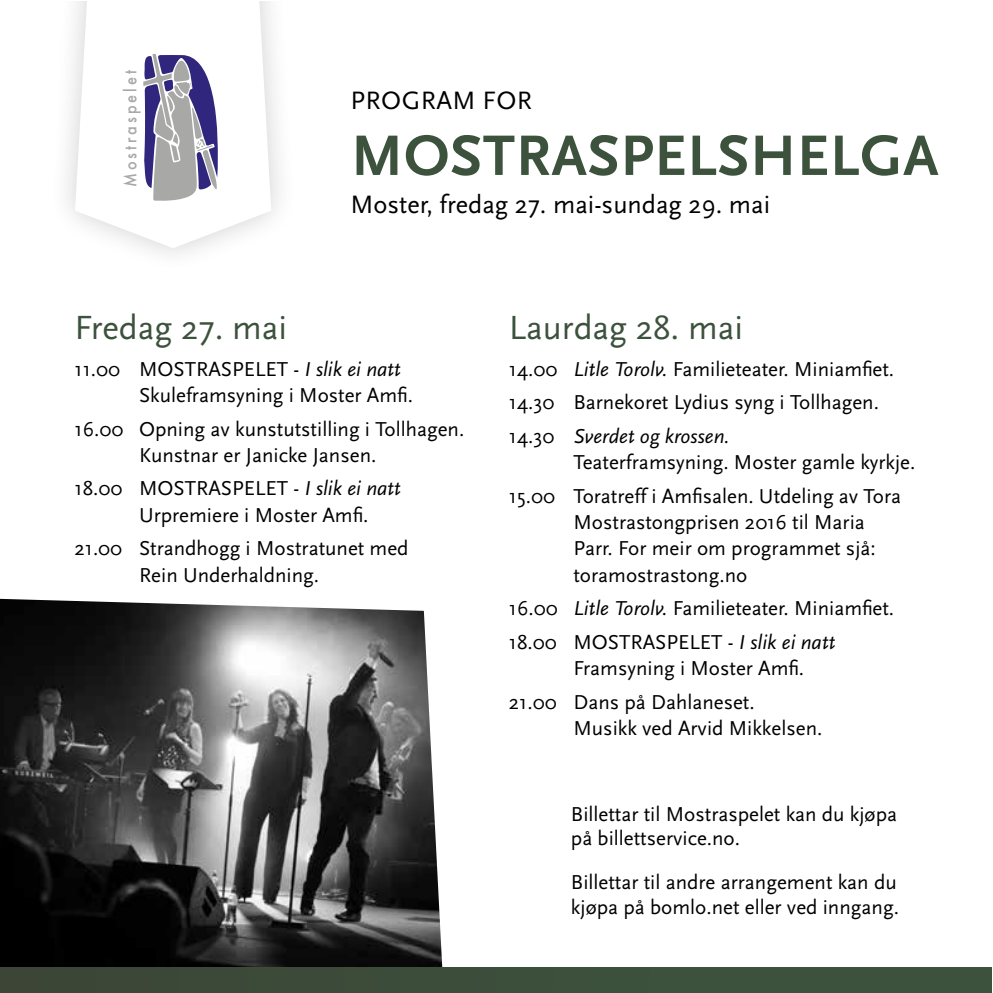
<style>
.page{position:relative;width:993px;height:993px;background:#fff}
.page>*{position:absolute;margin:0;border:0;box-sizing:border-box;transform-origin:0 0}
.t1{font:700 59.5px "Scala Sans";letter-spacing:.015em;color:#3c523d}
.t2{font:35px "Scala Sans";color:#3c523d}
.t3{font:26.25px "Scala Sans";color:#000}
.t4{font:21px/26.2px "Scala Sans";color:#000}
.t5{font:500 16.45px "Futura";letter-spacing:.2em;color:#a8a8a7;scale:.88 1}
.s1{font-style:italic}
</style>
<div class="page">
<img style="left:0;top:598px;width:443px;height:368px">
<div style="left:48px;top:2px;width:250px;height:272px;background:#000;opacity:.19"></div>
<svg style="left:75px;top:2px;width:196px;height:246px"></svg>
<div style="left:0;top:966px;width:990px;height:26px;background:#3c4e3b"></div>
<svg style="left:143px;top:54px;width:75px;height:147px"></svg>
<p class="t5" style="left:119px;top:187px;width:134px;rotate:-90deg">Mostraspelet</p>
<p class="t3" style="left:350px;top:86px;width:183px">PROGRAM FOR</p>
<h1 class="t1" style="left:351px;top:123px;width:589px">MOSTRASPELSHELGA</h1>
<p class="t3" style="left:350px;top:191px;width:421px">Moster, fredag 27. mai-sundag 29. mai</p>
<h2 class="t2" style="left:74px;top:309px;width:214px">Fredag 27. mai</h2>
<p class="t4" style="left:139px;top:356px;width:275px;text-indent:-64px">11.00 MOSTRASPELET - <span class="s1">I slik ei natt<br></span>Skuleframsyning i Moster Amfi.</p>
<p class="t4" style="left:139px;top:416px;width:327px;text-indent:-64px">16.00 Opning av kunstutstilling i Tollhagen.<br>Kunstnar er Janicke Jansen.</p>
<p class="t4" style="left:139px;top:476px;width:263px;text-indent:-64px">18.00 MOSTRASPELET - <span class="s1">I slik ei natt<br></span>Urpremiere i Moster Amfi.</p>
<p class="t4" style="left:139px;top:535px;width:271px;text-indent:-64px">21.00 Strandhogg i Mostratunet med<br>Rein Underhaldning.</p>
<h2 class="t2" style="left:508px;top:309px;width:235px">Laurdag 28. mai</h2>
<p class="t4" style="left:508px;top:352px;width:387px;line-height:33.6px">14.00 <span class="s1">Litle Torolv.</span> Familieteater. Miniamfiet.<br>14.30 Barnekoret Lydius syng i Tollhagen.<br>14.30 <span class="s1">Sverdet og krossen.</span></p>
<p class="t4" style="left:508px;top:446px;width:408px;line-height:33.6px;text-indent:64px">Teaterframsyning. Moster gamle kyrkje.<br>15.00 Toratreff i Amfisalen. Utdeling av Tora</p>
<p class="t4" style="left:573px;top:509px;width:304px">Mostrastongprisen 2016 til Maria<br>Parr. For meir om programmet sjå: toramostrastong.no</p>
<p class="t4" style="left:508px;top:592px;width:387px;line-height:33.6px">16.00 <span class="s1">Litle Torolv.</span> Familieteater. Miniamfiet.<br>18.00 MOSTRASPELET - <span class="s1">I slik ei natt</span></p>
<p class="t4" style="left:508px;top:652px;width:297px;line-height:33.6px;text-indent:64px">Framsyning i Moster Amfi.<br>21.00 Dans på Dahlaneset.</p>
<p class="t4" style="left:573px;top:715px;width:250px">Musikk ved Arvid Mikkelsen.</p>
<p class="t4" style="left:570px;top:802px;width:327px;line-height:24.5px">Billettar til Mostraspelet kan du kjøpa på billettservice.no.</p>
<p class="t4" style="left:570px;top:870px;width:329px;line-height:24.5px">Billettar til andre arrangement kan du kjøpa på bomlo.net eller ved inngang.</p>
</div>
